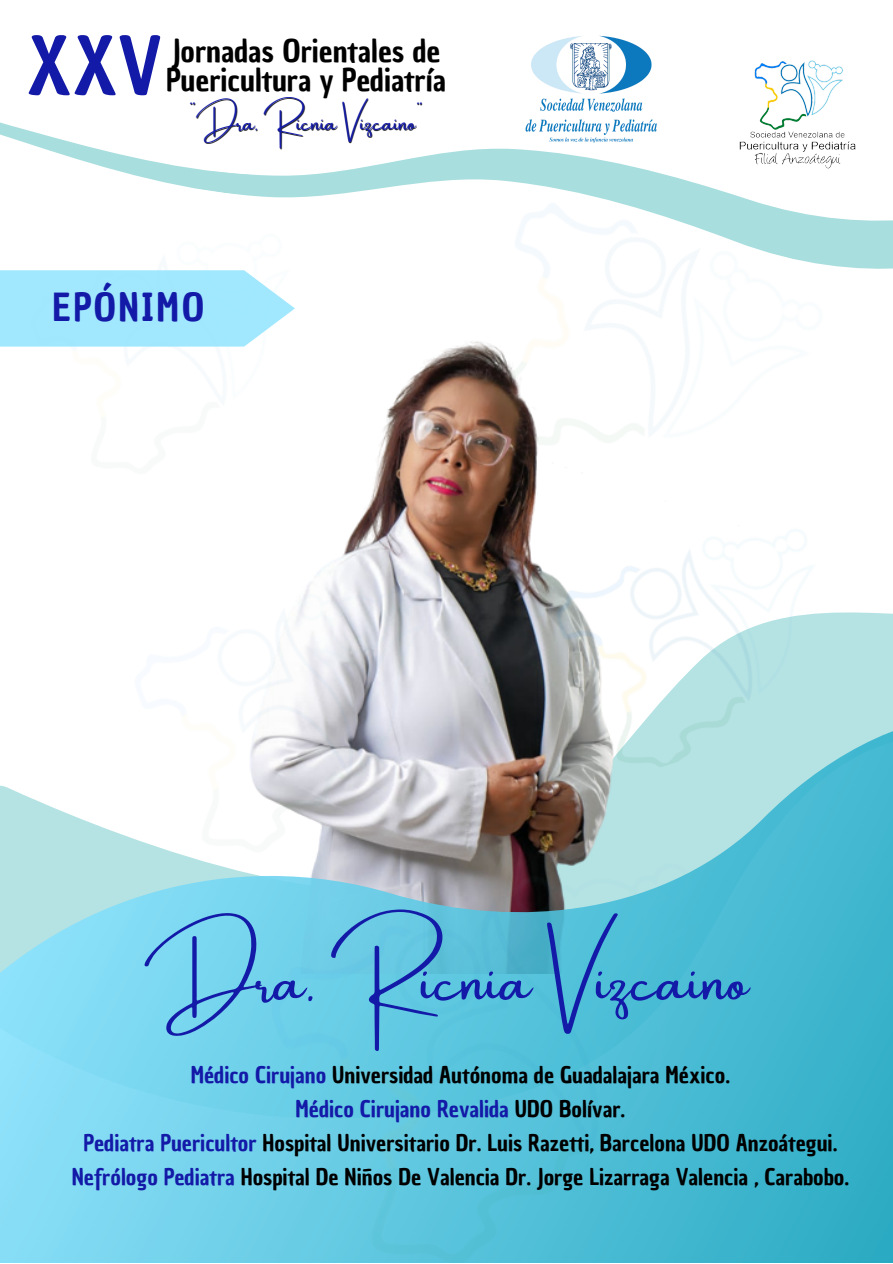
<style>
.page{position:relative;width:893px;height:1264px;background:#fff}
.page>*{position:absolute;margin:0;border:0;box-sizing:border-box;transform-origin:0 0}
.t1{font:76.8px "Chau Philomene One";color:#131aa7}
.t2{font:58.95px "Amsterdam One";color:#131aa7}
.t3{font:37.8px "Chau Philomene One";letter-spacing:.07em;color:#131aa7}
.t4{font:30.6px/29.2px "Chau Philomene One";color:#000}
.t5{font:22.35px "Chau Philomene One";color:#000}
.t6{font:22.35px "Chau Philomene One";color:#131aa7}
.t7{font:21.45px "Amsterdam One";color:#131aa7}
.s1{color:#131aa7}
.s2{color:#000}
</style>
<div class="page">
<svg style="left:0;top:122px;width:136px;height:36px"></svg>
<img style="left:0;top:158px;width:356px;height:189px">
<img style="left:356px;top:148px;width:536px;height:121px">
<img style="left:512px;top:35px;width:160px;height:123px">
<img style="left:174px;top:257px;width:537px;height:244px">
<svg style="left:0;top:785px;width:108px;height:477px;background:#8edef3"></svg>
<img style="left:458px;top:453px;width:434px;height:284px">
<svg style="left:0;top:270px;width:295px;height:76px;background:#a8e9fe"></svg>
<img style="left:26px;top:501px;width:541px;height:406px">
<img style="left:108px;top:737px;width:784px;height:525px">
<img style="left:727px;top:60px;width:143px;height:116px">
<p class="t1" style="left:26px;top:15px;width:137px">XXV</p>
<p class="t4" style="left:166px;top:37px;width:281px">Jornadas Orientales de<br>Puericultura y Pediatría</p>
<p class="t7" style="left:189px;top:111px;width:235px">¨Dra. Ricnia Vizcaino¨</p>
<p class="t3" style="left:53px;top:282px;width:153px">EPÓNIMO</p>
<p class="t2" style="left:144px;top:948px;width:606px">Dra. Ricnia Vizcaino</p>
<p class="t5" style="left:191px;top:1060px;width:540px"><span class="s1">Médico Cirujano</span> Universidad Autónoma de Guadalajara México.</p>
<p class="t6" style="left:295px;top:1093px;width:331px">Médico Cirujano Revalida <span class="s2">UDO Bolívar.</span></p>
<p class="t5" style="left:83px;top:1127px;width:755px"><span class="s1">Pediatra Puericultor</span> Hospital Universitario Dr. Luis Razetti, Barcelona UDO Anzoátegui.</p>
<p class="t5" style="left:72px;top:1161px;width:778px"><span class="s1">Nefrólogo Pediatra</span> Hospital De Niños De Valencia Dr. Jorge Lizarraga Valencia , Carabobo.</p>
</div>
